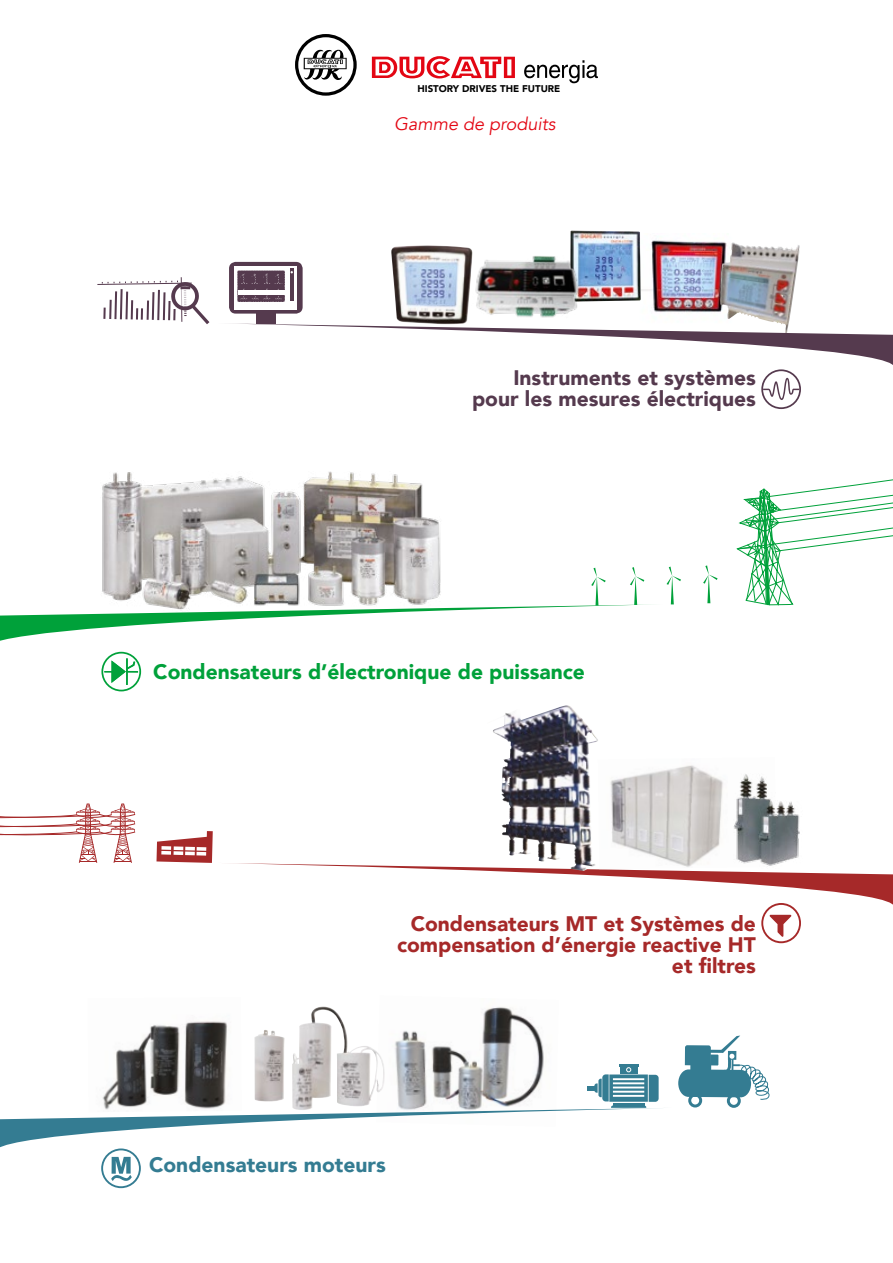
<style>
.page{position:relative;width:893px;height:1263px;background:#fff}
.page>*{position:absolute;margin:0;border:0;box-sizing:border-box;transform-origin:0 0}
.t1{font:900 21px/21px "Avenir";color:#a62929;text-align:right}
.t2{font:900 21px/21px "Avenir";color:#553a4e;text-align:right}
.t3{font:900 21px "Avenir";color:#00a13a}
.t4{font:900 21px "Avenir";color:#347c92}
.t5{font:italic 18px "Avenir";color:#e30613}
.t6{font:900 9.75px "Avenir";color:#000}
</style>
<div class="page">
<img style="left:641px;top:240px;width:79px;height:72px">
<img style="left:570px;top:230px;width:71px;height:72px">
<img style="left:720px;top:242px;width:80px;height:81px">
<img style="left:475px;top:249px;width:118px;height:69px">
<img style="left:391px;top:245px;width:82px;height:78px">
<img style="left:383px;top:1007px;width:161px;height:101px">
<img style="left:102px;top:1021px;width:126px;height:87px">
<img style="left:292px;top:1007px;width:91px;height:101px">
<svg style="left:232px;top:323px;width:661px;height:42px"></svg>
<svg style="left:230px;top:863px;width:663px;height:42px"></svg>
<svg style="left:678px;top:1035px;width:91px;height:73px"></svg>
<svg style="left:97px;top:277px;width:112px;height:47px"></svg>
<div style="left:229px;top:262px;width:74px;height:52px;background:#553a4e;border-radius:7px"></div>
<svg style="left:235px;top:266px;width:62px;height:44px"></svg>
<div style="left:257px;top:312px;width:19px;height:12px;background:#553a4e"></div>
<svg style="left:238px;top:271px;width:46px;height:30px"></svg>
<hr style="left:290px;top:269px;width:4px;height:32px;background:#553a4e">
<hr style="left:238px;top:291px;width:46px;height:4px;background:#fff">
<img style="left:102px;top:471px;width:339px;height:133px">
<svg style="left:0;top:604px;width:651px;height:69px"></svg>
<svg style="left:703px;top:565px;width:14px;height:38px"></svg>
<svg style="left:666px;top:567px;width:15px;height:37px"></svg>
<svg style="left:630px;top:567px;width:14px;height:38px"></svg>
<svg style="left:591px;top:568px;width:15px;height:37px"></svg>
<svg style="left:101px;top:652px;width:40px;height:39px"></svg>
<svg style="left:761px;top:369px;width:40px;height:40px"></svg>
<svg style="left:372px;top:56px;width:143px;height:22px"></svg>
<svg style="left:524px;top:60px;width:74px;height:23px"></svg>
<svg style="left:295px;top:34px;width:62px;height:62px"></svg>
<img style="left:493px;top:705px;width:73px;height:62px">
<img style="left:598px;top:765px;width:135px;height:104px">
<img style="left:733px;top:774px;width:69px;height:95px">
<svg style="left:0;top:1108px;width:659px;height:40px"></svg>
<svg style="left:156px;top:831px;width:57px;height:32px"></svg>
<svg style="left:0;top:803px;width:135px;height:60px"></svg>
<svg style="left:761px;top:903px;width:40px;height:40px"></svg>
<svg style="left:101px;top:1148px;width:40px;height:40px"></svg>
<svg style="left:587px;top:1064px;width:72px;height:44px"></svg>
<svg style="left:736px;top:479px;width:157px;height:127px"></svg>
<p class="t6" style="left:417px;top:81px;width:144px">HISTORY DRIVES THE FUTURE</p>
<p class="t5" style="left:394px;top:113px;width:163px">Gamme de produits</p>
<p class="t2" style="left:472px;top:367px;width:285px">Instruments et systèmes pour les mesures électriques</p>
<p class="t3" style="left:153px;top:653px;width:433px">Condensateurs d’électronique de puissance</p>
<p class="t1" style="left:397px;top:912px;width:360px">Condensateurs MT et Systèmes de compensation d’énergie reactive HT et filtres</p>
<p class="t4" style="left:149px;top:1146px;width:238px">Condensateurs moteurs</p>
</div>
